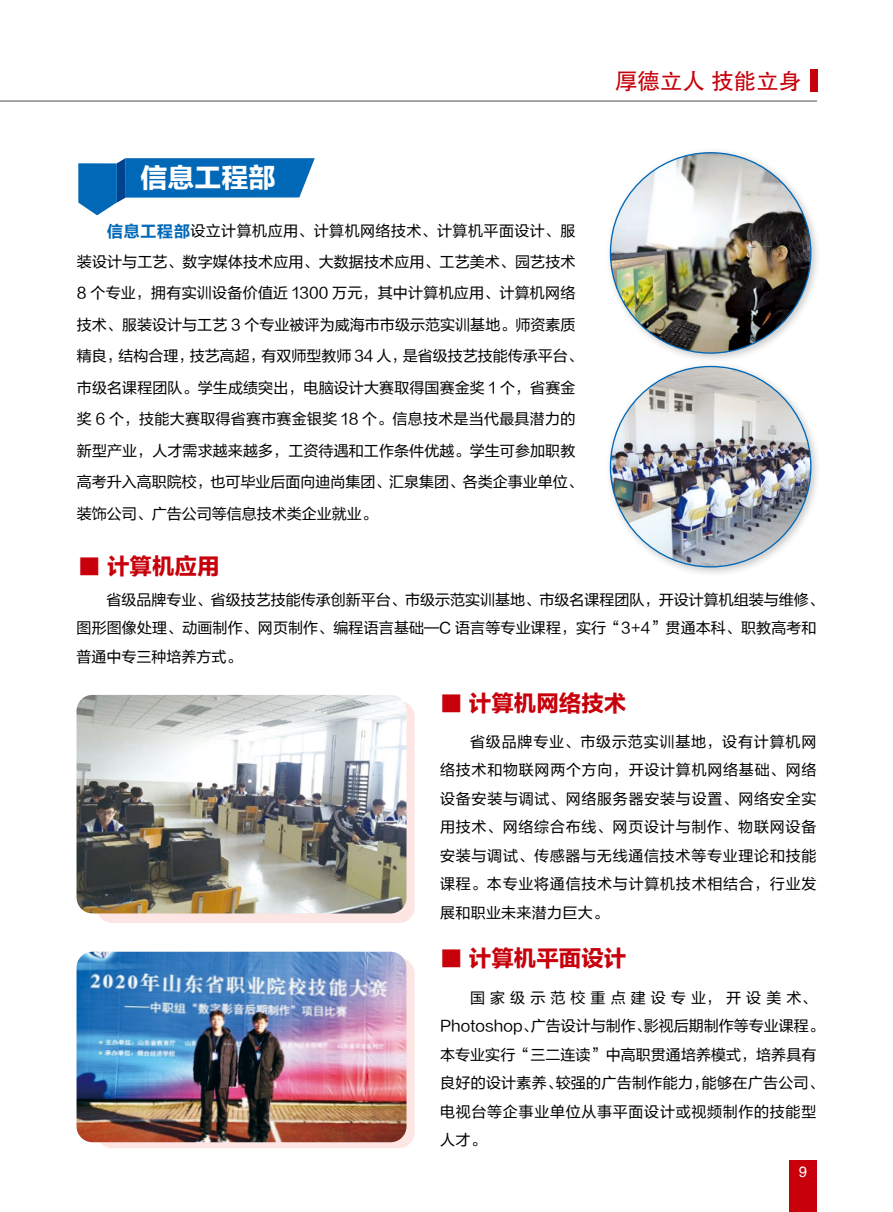
<style>
.page{position:relative;width:893px;height:1212px;background:#fff}
.page>*{position:absolute;margin:0;border:0;box-sizing:border-box;transform-origin:0 0}
.t1{font:27px "FZLTDHK WHBY GBK1 0";color:#fff}
.t2{font:22.5px "FZLTDHK WHBY GBK1 0";color:#c7000b}
.t3{font:22.5px "FZHTJW GB1 0";color:#c7000b}
.t4{font:15px/28.5px "FZLTHK WHBY GBK1 0";letter-spacing:.01em;color:#000}
.t5{font:15px "FZHTJW GB1 0";color:#fff}
.s1{font-family:"FZLTCHK GBK1 0";font-size:16.5px;color:#0068b7}
</style>
<div class="page">
<div style="left:810px;top:70px;width:7px;height:22px;background:#c7000b"></div>
<hr style="left:0;top:100px;width:817px;height:2px;background:#898989">
<div style="left:789px;top:1160px;width:28px;height:52px;background:#c7000b"></div>
<svg style="left:78px;top:158px;width:237px;height:57px"></svg>
<div style="left:605px;top:361px;width:216px;height:216px;background:#000;opacity:.21"></div>
<img style="left:610px;top:366px;width:201px;height:201px;border-radius:100px">
<div style="left:605px;top:147px;width:216px;height:216px;background:#000;opacity:.21"></div>
<img style="left:610px;top:153px;width:201px;height:200px;border-radius:100px">
<div style="left:97px;top:701px;width:318px;height:222px;background:#fce5e3;border-radius:16px"></div>
<div style="left:97px;top:958px;width:318px;height:190px;background:#fce5e3;border-radius:16px"></div>
<img style="left:77px;top:695px;width:329px;height:218px">
<img style="left:77px;top:952px;width:329px;height:190px">
<h1 class="t1" style="left:141px;top:163px;width:137px">信息工程部</h1>
<p class="t4" style="left:77px;top:216px;width:508px;line-height:31.3px;text-indent:30px"><span class="s1">信息工程部</span>设立计算机应用、计算机网络技术、计算机平面设计、服装设计与工艺、数字媒体技术应用、大数据技术应用、工艺美术、园艺技术8 个专业，拥有实训设备价值近 1300 万元，其中计算机应用、计算机网络技术、服装设计与工艺 3 个专业被评为威海市市级示范实训基地。师资素质精良，结构合理，技艺高超，有双师型教师 34 人，是省级技艺技能传承平台、市级名课程团队。学生成绩突出，电脑设计大赛取得国赛金奖 1 个，省赛金奖 6 个，技能大赛取得省赛市赛金银奖 18 个。信息技术是当代最具潜力的新型产业，人才需求越来越多，工资待遇和工作条件优越。学生可参加职教高考升入高职院校，也可毕业后面向迪尚集团、汇泉集团、各类企事业单位、装饰公司、广告公司等信息技术类企业就业。</p>
<h2 class="t2" style="left:78px;top:554px;width:143px">■ 计算机应用</h2>
<h2 class="t3" style="left:615px;top:69px;width:188px">厚德立人 技能立身</h2>
<p class="t4" style="left:77px;top:586px;width:749px;text-indent:30px">省级品牌专业、省级技艺技能传承创新平台、市级示范实训基地、市级名课程团队，开设计算机组装与维修、图形图像处理、动画制作、网页制作、编程语言基础—C 语言等专业课程，实行“3+4”贯通本科、职教高考和普通中专三种培养方式。</p>
<h2 class="t2" style="left:440px;top:691px;width:188px">■ 计算机网络技术</h2>
<p class="t4" style="left:440px;top:728px;width:378px;text-align:justify;text-indent:30px">省级品牌专业、市级示范实训基地，设有计算机网络技术和物联网两个方向，开设计算机网络基础、网络设备安装与调试、网络服务器安装与设置、网络安全实用技术、网络综合布线、网页设计与制作、物联网设备安装与调试、传感器与无线通信技术等专业理论和技能课程。本专业将通信技术与计算机技术相结合，行业发展和职业未来潜力巨大。</p>
<h2 class="t2" style="left:440px;top:945px;width:188px">■ 计算机平面设计</h2>
<p class="t4" style="left:440px;top:984px;width:385px;text-indent:30px">国家级示范校重点建设专业，开设美术、<br>Photoshop、广告设计与制作、影视后期制作等专业课程。本专业实行“三二连读”中高职贯通培养模式，培养具有良好的设计素养、较强的广告制作能力，能够在广告公司、电视台等企事业单位从事平面设计或视频制作的技能型人才。</p>
<p class="t5" style="left:799px;top:1164px;width:10px">9</p>
</div>
